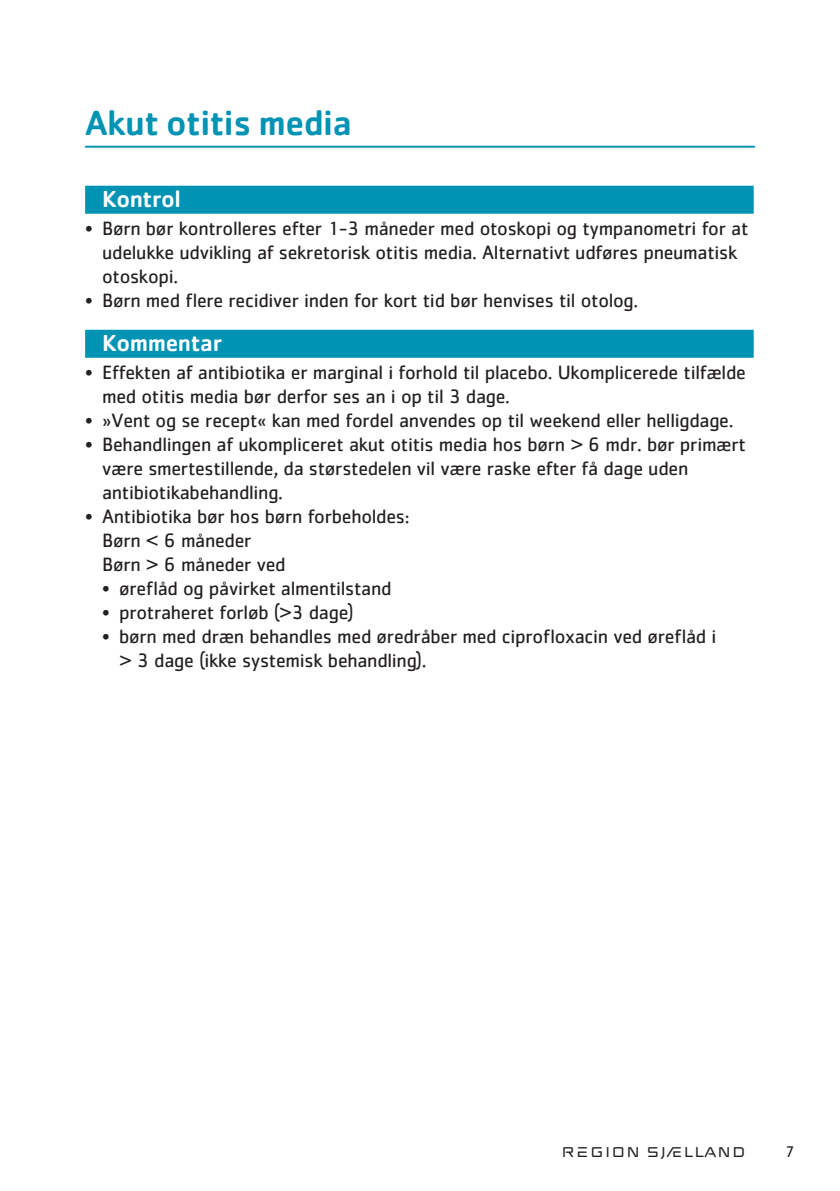
<style>
.page{position:relative;width:840px;height:1191px;background:#fff}
.page>*{position:absolute;margin:0;border:0;box-sizing:border-box;transform-origin:0 0}
.t1{font:500 36px "Cachet Std";letter-spacing:-.015em;color:#0093b4}
.t2{font:500 24px "Cachet Std";letter-spacing:-.015em;color:#fff}
.t3{font:20px/24px "Cachet Std";letter-spacing:-.015em;color:#231f20}
.t4{font:16px "Cachet Std";color:#231f20}
.t5{font:14px "REGIONSJAELLANDAABEN";color:#231f20}
</style>
<div class="page">
<div style="left:85px;top:186px;width:668px;height:28px;background:#0093b4"></div>
<div style="left:85px;top:330px;width:668px;height:28px;background:#0093b4"></div>
<hr style="left:85px;top:146px;width:669px;height:2px;background:#0093b4">
<h1 class="t1" style="left:85px;top:100px;width:268px">Akut otitis media</h1>
<p class="t2" style="left:102px;top:184px;width:80px">Kontrol</p>
<p class="t3" style="left:102px;top:216px;width:647px;text-indent:-17px">• Børn bør kontrolleres efter 1-3 måneder med otoskopi og tympanometri for at udelukke udvikling af sekretorisk otitis media. Alternativt udføres pneumatisk otoskopi.</p>
<p class="t3" style="left:85px;top:288px;width:554px">• Børn med flere recidiver inden for kort tid bør henvises til otolog.</p>
<p class="t2" style="left:102px;top:328px;width:121px">Kommentar</p>
<p class="t3" style="left:102px;top:360px;width:645px;text-indent:-17px">• Effekten af antibiotika er marginal i forhold til placebo. Ukomplicerede tilfælde med otitis media bør derfor ses an i op til 3 dage.</p>
<p class="t3" style="left:85px;top:408px;width:649px">• »Vent og se recept« kan med fordel anvendes op til weekend eller helligdage.</p>
<p class="t3" style="left:102px;top:432px;width:645px;text-indent:-17px">• Behandlingen af ukompliceret akut otitis media hos børn &gt; 6 mdr. bør primært være smertestillende, da størstedelen vil være raske efter få dage uden antibiotikabehandling.</p>
<p class="t3" style="left:102px;top:504px;width:308px;text-indent:-17px">• Antibiotika bør hos børn forbeholdes:<br>Børn &lt; 6 måneder<br>Børn &gt; 6 måneder ved</p>
<p class="t3" style="left:102px;top:576px;width:291px">• øreflåd og påvirket almentilstand</p>
<p class="t3" style="left:102px;top:600px;width:253px">• protraheret forløb (&gt;3 dage)</p>
<p class="t3" style="left:119px;top:624px;width:598px;text-indent:-17px">• børn med dræn behandles med øredråber med ciprofloxacin ved øreflåd i &gt; 3 dage (ikke systemisk behandling).</p>
<p class="t5" style="left:560px;top:1143px;width:187px">REGION SJÆLLAND</p>
<p class="t4" style="left:784px;top:1142px;width:11px">7</p>
</div>
